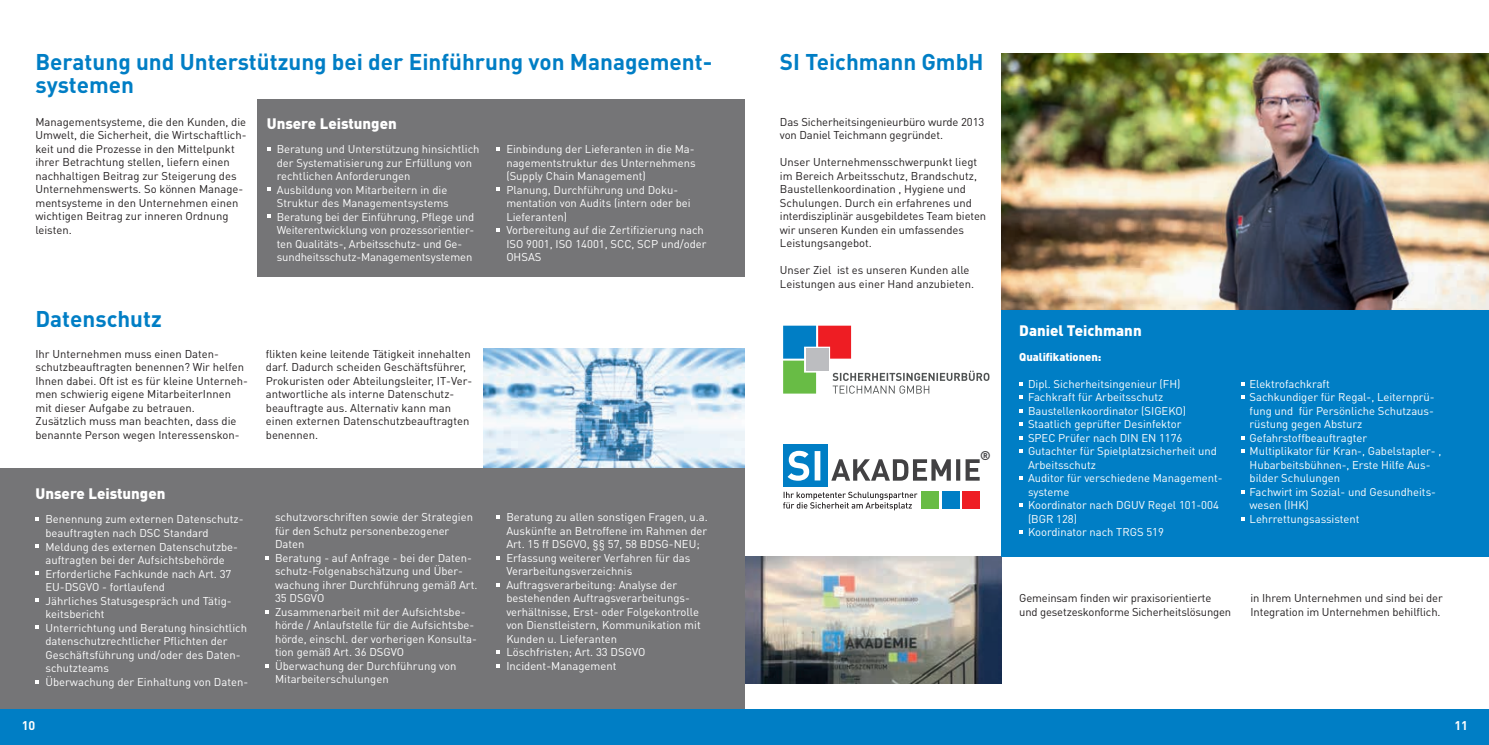
<style>
.page{position:relative;width:1489px;height:745px;background:#fff}
.page>*{position:absolute;margin:0;border:0;box-sizing:border-box;transform-origin:0 0}
.t1{font:700 22.5px/22.5px "DIN Pro";color:#007ec5}
.t2{font:900 15px "DIN Pro";color:#fff}
.t3{font:700 12.5px "DIN Pro";color:#fff}
.t4{font:700 12.5px "DIN Pro";color:#424143}
.t5{font:11.25px/13.5px "DIN Pro";color:#fff}
.t6{font:11.25px/13.5px "DIN Pro";color:#231f20}
.t7{font:900 11.25px "DIN Pro";letter-spacing:-.005em;color:#fff}
</style>
<div class="page">
<img style="left:483px;top:349px;width:261px;height:119px">
<img style="left:744px;top:556px;width:257px;height:127px">
<div style="left:1001px;top:309px;width:487px;height:247px;background:#007ec5"></div>
<div style="left:0;top:468px;width:744px;height:276px;background:#757577"></div>
<div style="left:257px;top:99px;width:487px;height:177px;background:#757577"></div>
<svg style="left:267px;top:147px;width:3px;height:4px"></svg>
<svg style="left:267px;top:187px;width:3px;height:4px"></svg>
<svg style="left:267px;top:214px;width:3px;height:4px"></svg>
<svg style="left:496px;top:147px;width:4px;height:4px"></svg>
<svg style="left:496px;top:187px;width:4px;height:4px"></svg>
<svg style="left:496px;top:228px;width:4px;height:4px"></svg>
<div style="left:0;top:709px;width:1488px;height:35px;background:#007ec5"></div>
<svg style="left:35px;top:517px;width:4px;height:4px"></svg>
<svg style="left:35px;top:544px;width:4px;height:4px"></svg>
<svg style="left:35px;top:571px;width:4px;height:4px"></svg>
<svg style="left:35px;top:598px;width:4px;height:4px"></svg>
<svg style="left:35px;top:625px;width:4px;height:4px"></svg>
<svg style="left:35px;top:680px;width:4px;height:3px"></svg>
<svg style="left:265px;top:556px;width:4px;height:3px"></svg>
<svg style="left:265px;top:610px;width:4px;height:3px"></svg>
<svg style="left:265px;top:664px;width:4px;height:3px"></svg>
<svg style="left:496px;top:515px;width:4px;height:3px"></svg>
<svg style="left:496px;top:556px;width:4px;height:3px"></svg>
<svg style="left:496px;top:583px;width:4px;height:3px"></svg>
<svg style="left:496px;top:650px;width:4px;height:3px"></svg>
<svg style="left:496px;top:664px;width:4px;height:3px"></svg>
<img style="left:1001px;top:53px;width:487px;height:256px">
<svg style="left:783px;top:325px;width:206px;height:68px"></svg>
<svg style="left:831px;top:459px;width:148px;height:21px"></svg>
<svg style="left:783px;top:491px;width:134px;height:19px"></svg>
<div style="left:961px;top:490px;width:18px;height:18px;background:#ee1d23"></div>
<div style="left:941px;top:490px;width:18px;height:18px;background:#007ec5"></div>
<div style="left:921px;top:490px;width:18px;height:18px;background:#68bc45"></div>
<div style="left:783px;top:444px;width:44px;height:43px;background:#007ec5"></div>
<svg style="left:787px;top:450px;width:33px;height:30px"></svg>
<h1 class="t1" style="left:35px;top:50px;width:678px">Beratung und Unterstützung bei der Einführung von Management&shy;systemen</h1>
<p class="t6" style="left:35px;top:114px;width:212px">Managementsysteme, die den Kunden, die Umwelt, die Sicherheit, die Wirtschaftlich&shy;keit und die Prozesse in den Mittelpunkt ihrer Betrachtung stellen, liefern einen nachhaltigen Beitrag zur Steigerung des Unternehmenswerts. So können Manage&shy;mentsysteme in den Unternehmen einen wichtigen Beitrag zur inneren Ordnung leisten.</p>
<h1 class="t1" style="left:35px;top:306px;width:128px">Datenschutz</h1>
<h2 class="t2" style="left:267px;top:113px;width:131px">Unsere Leistungen</h2>
<p class="t5" style="left:277px;top:142px;width:204px">Beratung und Unterstützung hinsichtlich der Systematisierung zur Erfüllung von rechtlichen Anforderungen<br>Ausbildung von Mitarbeitern in die Struktur des Managementsystems Beratung bei der Einführung, Pflege und Weiterentwicklung von prozessorientier&shy;ten Qualitäts-, Arbeitsschutz- und Ge&shy;sundheitsschutz-Managementsystemen</p>
<p class="t5" style="left:506px;top:142px;width:202px">Einbindung der Lieferanten in die Ma&shy;nagementstruktur des Unternehmens (Supply Chain Management)<br>Planung, Durchführung und Doku&shy;mentation von Audits (intern oder bei<br>Lieferanten)<br>Vorbereitung auf die Zertifizierung nach<br>ISO 9001, ISO 14001, SCC, SCP und/oder<br>OHSAS</p>
<p class="t6" style="left:35px;top:346px;width:214px">Ihr Unternehmen muss einen Daten&shy;schutzbeauftragten benennen? Wir helfen Ihnen dabei. Oft ist es für kleine Unterneh&shy;men schwierig eigene MitarbeiterInnen mit dieser Aufgabe zu betrauen.<br>Zusätzlich muss man beachten, dass die benannte Person wegen Interessenskon-</p>
<p class="t6" style="left:266px;top:346px;width:208px">flikten keine leitende Tätigkeit innehalten darf. Dadurch scheiden Geschäftsführer, Prokuristen oder Abteilungsleiter, IT-Ver&shy;antwortliche als interne Datenschutz&shy;beauftragte aus. Alternativ kann man einen externen Datenschutzbeauftragten benennen.</p>
<h2 class="t2" style="left:35px;top:483px;width:131px">Unsere Leistungen</h2>
<p class="t5" style="left:45px;top:512px;width:204px">Benennung zum externen Datenschutz&shy;beauftragten nach DSC Standard Meldung des externen Datenschutzbe&shy;auftragten bei der Aufsichtsbehörde Erforderliche Fachkunde nach Art. 37<br>EU-DSGVO - fortlaufend<br>Jährliches Statusgespräch und Tätig&shy;keitsbericht<br>Unterrichtung und Beratung hinsichtlich datenschutzrechtlicher Pflichten der Geschäftsführung und/oder des Daten&shy;schutzteams<br>Überwachung der Einhaltung von Daten-</p>
<p class="t5" style="left:275px;top:509px;width:204px">schutzvorschriften sowie der Strategien für den Schutz personenbezogener<br>Daten<br>Beratung - auf Anfrage - bei der Daten&shy;schutz-Folgenabschätzung und Über&shy;wachung ihrer Durchführung gemäß Art.<br>35 DSGVO<br>Zusammenarbeit mit der Aufsichtsbe&shy;hörde / Anlaufstelle für die Aufsichtsbe&shy;hörde, einschl. der vorherigen Konsulta&shy;tion gemäß Art. 36 DSGVO<br>Überwachung der Durchführung von<br>Mitarbeiterschulungen</p>
<p class="t5" style="left:506px;top:509px;width:203px">Beratung zu allen sonstigen Fragen, u.a.<br>Auskünfte an Betroffene im Rahmen der Art. 15 ff DSGVO, §§ 57, 58 BDSG-NEU; Erfassung weiterer Verfahren für das Verarbeitungsverzeichnis Auftragsverarbeitung: Analyse der bestehenden Auftragsverarbeitungs&shy;verhältnisse, Erst- oder Folgekontrolle von Dienstleistern, Kommunikation mit Kunden u. Lieferanten<br>Löschfristen; Art. 33 DSGVO Incident-Management</p>
<h1 class="t1" style="left:780px;top:50px;width:205px">SI Teichmann GmbH</h1>
<p class="t6" style="left:780px;top:114px;width:206px">Das Sicherheitsingenieurbüro wurde 2013 von Daniel Teichmann gegründet.</p>
<p class="t6" style="left:780px;top:155px;width:208px">Unser Unternehmensschwerpunkt liegt im Bereich Arbeitsschutz, Brandschutz, Baustellenkoordination , Hygiene und Schulungen. Durch ein erfahrenes und interdisziplinär ausgebildetes Team bieten wir unseren Kunden ein umfassendes Leistungsangebot.</p>
<p class="t6" style="left:780px;top:263px;width:196px">Unser Ziel ist es unseren Kunden alle<br>Leistungen aus einer Hand anzubieten.</p>
<p class="t4" style="left:980px;top:446px;width:12px">®</p>
<h2 class="t2" style="left:1019px;top:320px;width:124px">Daniel Teichmann</h2>
<p class="t7" style="left:1019px;top:348px;width:84px">Qualifikationen:</p>
<p class="t5" style="left:1027px;top:376px;width:196px">Dipl. Sicherheitsingenieur (FH)<br>Fachkraft für Arbeitsschutz<br>Baustellenkoordinator (SIGEKO)<br>Staatlich geprüfter Desinfektor<br>SPEC Prüfer nach DIN EN 1176<br>Gutachter für Spielplatzsicherheit und<br>Arbeitsschutz<br>Auditor für verschiedene Management&shy;systeme<br>Koordinator nach DGUV Regel 101-004 (BGR 128)<br>Koordinator nach TRGS 519</p>
<p class="t5" style="left:1249px;top:376px;width:193px">Elektrofachkraft<br>Sachkundiger für Regal-, Leiternprü&shy;fung und für Persönliche Schutzaus&shy;rüstung gegen Absturz<br>Gefahrstoffbeauftragter<br>Multiplikator für Kran-, Gabelstapler- ,<br>Hubarbeitsbühnen-, Erste Hilfe Aus&shy;bilder Schulungen<br>Fachwirt im Sozial- und Gesundheits&shy;wesen (IHK)<br>Lehrrettungsassistent</p>
<p class="t6" style="left:1019px;top:590px;width:213px">Gemeinsam finden wir praxisorientierte und gesetzeskonforme Sicherheitslösungen</p>
<p class="t6" style="left:1250px;top:590px;width:194px">in Ihrem Unternehmen und sind bei der<br>Integration im Unternehmen behilflich.</p>
<p class="t3" style="left:22px;top:716px;width:15px">10</p>
<p class="t3" style="left:1454px;top:716px;width:15px">11</p>
</div>
